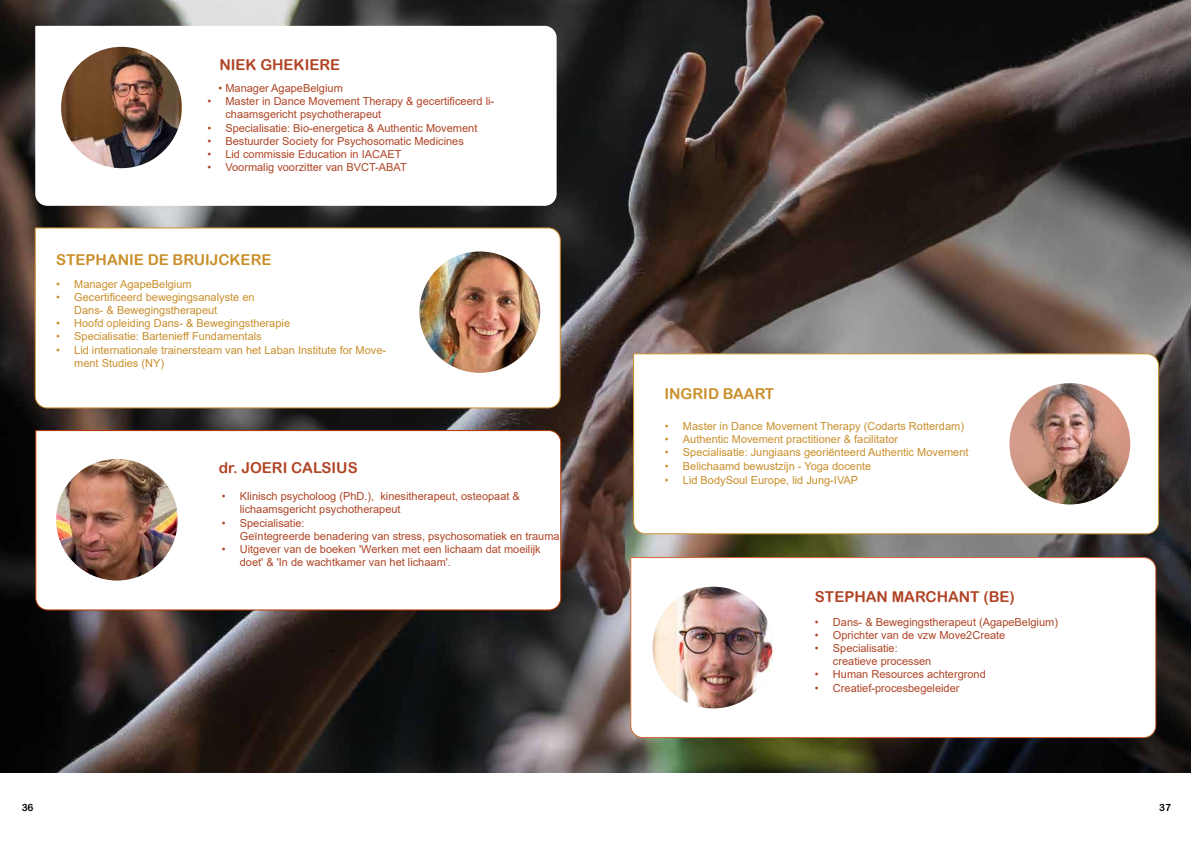
<style>
.page{position:relative;width:1191px;height:842px;background:#fff}
.page>*{position:absolute;margin:0;border:0;box-sizing:border-box;transform-origin:0 0}
.t1{font:15px "Arial Rounded MT Bold";color:#b04425}
.t2{font:15px "Arial Rounded MT Bold";color:#ca8f2b}
.t3{font:11px/13.2px "Arial";color:#b04425}
.t4{font:11px/13.2px "Arial";color:#ca8f2b}
.t5{font:10px "Arial Rounded MT Bold";color:#000}
</style>
<div class="page">
<img style="left:0;top:0;width:1191px;height:772px">
<svg style="left:632px;top:353px;width:527px;height:182px"></svg>
<svg style="left:630px;top:557px;width:526px;height:181px"></svg>
<img style="left:652px;top:587px;width:122px;height:121px;border-radius:61px">
<img style="left:1009px;top:383px;width:121px;height:121px">
<svg style="left:34px;top:227px;width:527px;height:182px"></svg>
<img style="left:419px;top:251px;width:121px;height:122px">
<svg style="left:35px;top:26px;width:521px;height:180px"></svg>
<img style="left:61px;top:47px;width:121px;height:121px">
<svg style="left:35px;top:430px;width:527px;height:181px"></svg>
<svg style="left:56px;top:459px;width:122px;height:121px"></svg>
<img style="left:56px;top:459px;width:122px;height:121px;border-radius:61px">
<h1 class="t1" style="left:219px;top:56px;width:122px">NIEK GHEKIERE</h1>
<p class="t3" style="left:218px;top:81px;width:126px">• Manager AgapeBelgium</p>
<p class="t3" style="left:225px;top:95px;width:270px;text-indent:-18px">• Master in Dance Movement Therapy &amp; gecertificeerd li&shy;chaamsgericht psychotherapeut</p>
<p class="t3" style="left:207px;top:121px;width:271px">• Specialisatie: Bio-energetica &amp; Authentic Movement</p>
<p class="t3" style="left:207px;top:134px;width:258px">• Bestuurder Society for Psychosomatic Medicines</p>
<p class="t3" style="left:207px;top:147px;width:196px">• Lid commissie Education in IACAET</p>
<p class="t3" style="left:207px;top:161px;width:201px">• Voormalig voorzitter van BVCT-ABAT</p>
<h1 class="t2" style="left:56px;top:251px;width:217px">STEPHANIE DE BRUIJCKERE</h1>
<p class="t4" style="left:56px;top:277px;width:137px">• Manager AgapeBelgium</p>
<p class="t4" style="left:74px;top:290px;width:182px;text-indent:-18px">• Gecertificeerd bewegingsanalyste en<br>Dans- &amp; Bewegingstherapeut</p>
<p class="t4" style="left:56px;top:317px;width:235px">• Hoofd opleiding Dans- &amp; Bewegingstherapie</p>
<p class="t4" style="left:56px;top:330px;width:207px">• Specialisatie: Bartenieff Fundamentals</p>
<p class="t4" style="left:74px;top:343px;width:313px;text-indent:-18px">• Lid internationale trainersteam van het Laban Institute for Move&shy;ment Studies (NY)</p>
<h1 class="t1" style="left:219px;top:458px;width:140px">dr. JOERI CALSIUS</h1>
<p class="t3" style="left:240px;top:490px;width:282px;text-indent:-18px">• Klinisch psycholoog (PhD.), kinesitherapeut, osteopaat &amp; lichaamsgericht psychotherapeut</p>
<p class="t3" style="left:240px;top:516px;width:321px;text-indent:-18px">• Specialisatie:<br>Geïntegreerde benadering van stress, psychosomatiek en trauma</p>
<p class="t3" style="left:240px;top:542px;width:302px;text-indent:-18px">• Uitgever van de boeken 'Werken met een lichaam dat moeilijk doet' &amp; 'In de wachtkamer van het lichaam'.</p>
<h1 class="t2" style="left:664px;top:384px;width:111px">INGRID BAART</h1>
<p class="t4" style="left:665px;top:419px;width:300px">• Master in Dance Movement Therapy (Codarts Rotterdam)</p>
<p class="t4" style="left:665px;top:433px;width:235px">• Authentic Movement practitioner &amp; facilitator</p>
<p class="t4" style="left:665px;top:446px;width:305px">• Specialisatie: Jungiaans georiënteerd Authentic Movement</p>
<p class="t4" style="left:665px;top:459px;width:208px">• Belichaamd bewustzijn - Yoga docente</p>
<p class="t4" style="left:665px;top:473px;width:195px">• Lid BodySoul Europe, lid Jung-IVAP</p>
<h1 class="t1" style="left:815px;top:587px;width:201px">STEPHAN MARCHANT (BE)</h1>
<p class="t3" style="left:815px;top:615px;width:244px">• Dans- &amp; Bewegingstherapeut (AgapeBelgium)</p>
<p class="t3" style="left:815px;top:628px;width:192px">• Oprichter van de vzw Move2Create</p>
<p class="t3" style="left:833px;top:641px;width:100px;text-indent:-18px">• Specialisatie: creatieve processen</p>
<p class="t3" style="left:815px;top:668px;width:172px">• Human Resources achtergrond</p>
<p class="t3" style="left:815px;top:681px;width:146px">• Creatief-procesbegeleider</p>
<p class="t5" style="left:22px;top:801px;width:13px">36</p>
<p class="t5" style="left:1159px;top:801px;width:13px">37</p>
</div>
